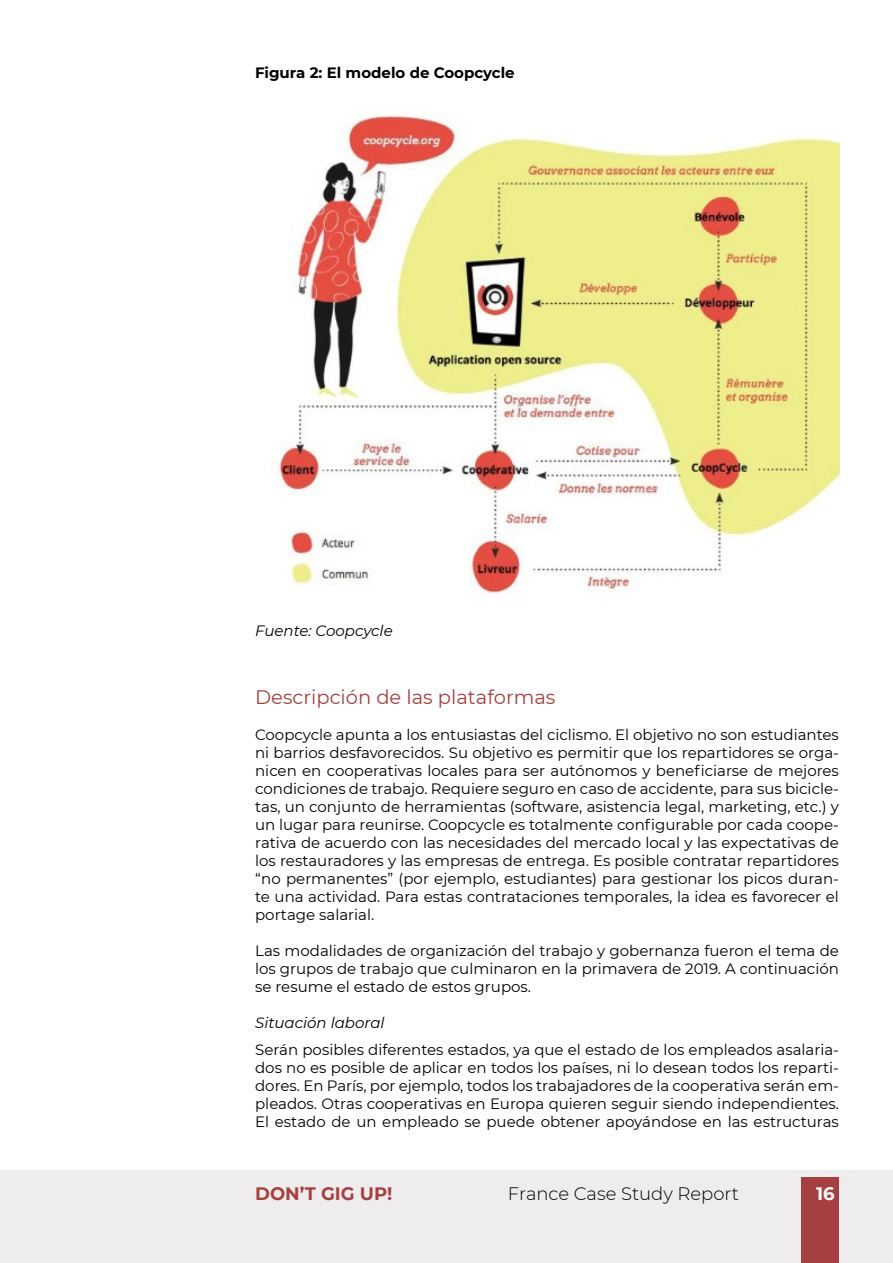
<style>
.page{position:relative;width:893px;height:1263px;background:#fff}
.page>*{position:absolute;margin:0;border:0;box-sizing:border-box;transform-origin:0 0}
.t1{font:19.5px "Montserrat";color:#a64040}
.t2{font:300 18px "Montserrat";color:#000}
.t3{font:700 18px "Montserrat";color:#a64040}
.t4{font:700 18px "Montserrat";color:#fff}
.t5{font:15px/18px "Montserrat";color:#000;text-align:justify}
.t6{font:italic 15px "Montserrat";color:#000}
.t7{font:700 15px "Montserrat";color:#000}
</style>
<div class="page">
<div style="left:0;top:1170px;width:893px;height:93px;background:#eeecec"></div>
<div style="left:801px;top:1177px;width:38px;height:86px;background:#a64040"></div>
<img style="left:278px;top:115px;width:561px;height:479px">
<p class="t7" style="left:255px;top:62px;width:261px">Figura 2: El modelo de Coopcycle</p>
<p class="t6" style="left:255px;top:620px;width:139px">Fuente: Coopcycle</p>
<h1 class="t1" style="left:255px;top:684px;width:302px">Descripción de las plataformas</h1>
<p class="t5" style="left:255px;top:725px;width:585px">Coopcycle apunta a los entusiastas del ciclismo. El objetivo no son estudiantes ni barrios desfavorecidos. Su objetivo es permitir que los repartidores se orga&shy;nicen en cooperativas locales para ser autónomos y beneficiarse de mejores condiciones de trabajo. Requiere seguro en caso de accidente, para sus bicicle&shy;tas, un conjunto de herramientas (software, asistencia legal, marketing, etc.) y un lugar para reunirse. Coopcycle es totalmente configurable por cada coope&shy;rativa de acuerdo con las necesidades del mercado local y las expectativas de los restauradores y las empresas de entrega. Es posible contratar repartidores “no permanentes” (por ejemplo, estudiantes) para gestionar los picos duran&shy;te una actividad. Para estas contrataciones temporales, la idea es favorecer el portage salarial.</p>
<p class="t5" style="left:255px;top:941px;width:585px">Las modalidades de organización del trabajo y gobernanza fueron el tema de los grupos de trabajo que culminaron en la primavera de 2019. A continuación se resume el estado de estos grupos.</p>
<p class="t6" style="left:255px;top:1013px;width:131px">Situación laboral</p>
<p class="t5" style="left:255px;top:1040px;width:585px">Serán posibles diferentes estados, ya que el estado de los empleados asalaria&shy;dos no es posible de aplicar en todos los países, ni lo desean todos los reparti&shy;dores. En París, por ejemplo, todos los trabajadores de la cooperativa serán em&shy;pleados. Otras cooperativas en Europa quieren seguir siendo independientes.<br>El estado de un empleado se puede obtener apoyándose en las estructuras</p>
<p class="t3" style="left:255px;top:1181px;width:139px">DON’T GIG UP!</p>
<p class="t2" style="left:508px;top:1182px;width:233px">France Case Study Report</p>
<p class="t4" style="left:816px;top:1181px;width:20px">16</p>
</div>
